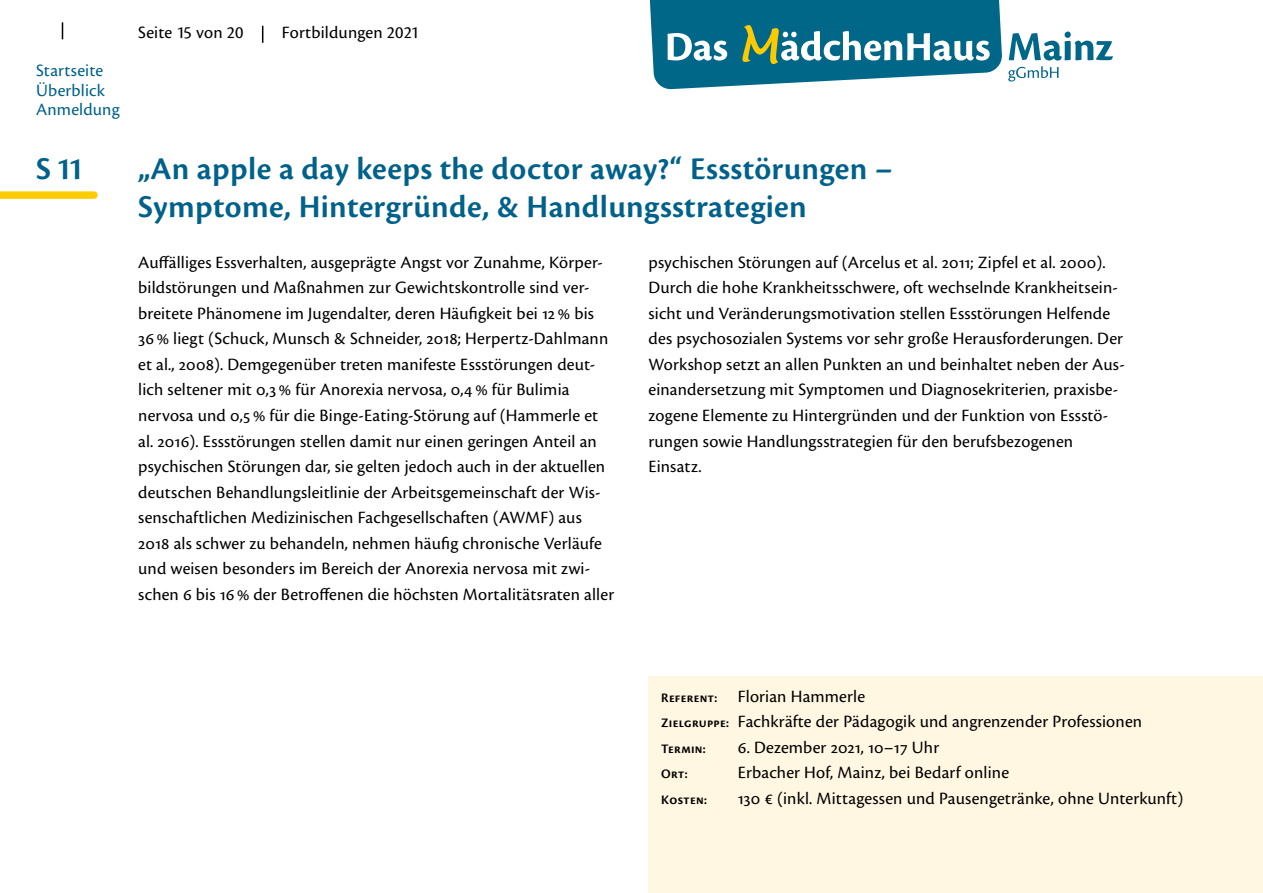
<style>
.page{position:relative;width:1263px;height:893px;background:#fff}
.page>*{position:absolute;margin:0;border:0;box-sizing:border-box;transform-origin:0 0}
.Ü1{font:600 33px/38.2px "Cronos Pro";letter-spacing:.01em;color:#00618a}
.Text{font:18px/25.5px "Cronos Pro";letter-spacing:.01em;color:#000}
.Text_Tabs{font:18px "Cronos Pro";letter-spacing:.01em;color:#000}
.t1{font:18px/19.5px "Cronos Pro";letter-spacing:.01em;color:#00618a}
.Text_Tabs-2{font:600 13.5px "Cronos Pro";letter-spacing:.02em;color:#000}
.s1{font-weight:600;font-size:13.5px}
</style>
<div class="page">
<svg style="left:262px;top:26px;width:1px;height:17px"></svg>
<svg style="left:62px;top:22px;width:1px;height:17px"></svg>
<svg style="left:649px;top:0;width:353px;height:89px"></svg>
<svg style="left:1008px;top:32px;width:105px;height:50px"></svg>
<div style="left:648px;top:676px;width:615px;height:217px;background:#fff7e2"></div>
<div style="left:0;top:191px;width:94px;height:8px;background:#fc0"></div>
<p class="Text" style="left:138px;top:20px;width:107px">Seite 15 von 20</p>
<p class="Text" style="left:282px;top:20px;width:139px">Fortbildungen 2021</p>
<p class="t1" style="left:36px;top:61px;width:85px">Startseite<br>Überblick<br>Anmeldung</p>
<p class="Ü1" style="left:36px;top:150px;width:49px">S 11</p>
<p class="Ü1" style="left:138px;top:150px;width:756px">„An apple a day keeps the doctor away?“ Essstörungen –<br>Symptome, Hintergründe, &amp; Handlungsstrategien</p>
<p class="Text" style="left:648px;top:250px;width:478px">psychischen Störungen auf (Arcelus et al. 2011; Zipfel et al. 2000).<br>Durch die hohe Krankheitsschwere, oft wechselnde Krankheitsein&shy;sicht und Veränderungsmotivation stellen Essstörungen Helfende des psychosozialen Systems vor sehr große Herausforderungen. Der Workshop setzt an allen Punkten an und beinhaltet neben der Aus&shy;einandersetzung mit Symptomen und Diagnosekriterien, praxisbe&shy;zogene Elemente zu Hintergründen und der Funktion von Essstö&shy;rungen sowie Handlungsstrategien für den berufsbezogenen Einsatz.</p>
<p class="Text" style="left:138px;top:250px;width:478px">Auffälliges Essverhalten, ausgeprägte Angst vor Zunahme, Körper&shy;bildstörungen und Maßnahmen zur Gewichtskontrolle sind ver&shy;breitete Phänomene im Jugendalter, deren Häufigkeit bei 12% bis 36% liegt (Schuck, Munsch &amp; Schneider, 2018; Herpertz-Dahlmann et al., 2008). Demgegenüber treten manifeste Essstörungen deut&shy;lich seltener mit 0,3% für Anorexia nervosa, 0,4% für Bulimia nervosa und 0,5% für die Binge-Eating-Störung auf (Hammerle et al. 2016). Essstörungen stellen damit nur einen geringen Anteil an psychischen Störungen dar, sie gelten jedoch auch in der aktuellen deutschen Behandlungsleitlinie der Arbeitsgemeinschaft der Wis&shy;senschaftlichen Medizinischen Fachgesellschaften (AWMF) aus 2018 als schwer zu behandeln, nehmen häufig chronische Verläufe und weisen besonders im Bereich der Anorexia nervosa mit zwi&shy;schen 6 bis 16% der Betroffenen die höchsten Mortalitätsraten aller</p>
<p class="Text_Tabs" style="left:661px;top:686px;width:205px"><span class="s1">Referent:</span> Florian Hammerle</p>
<p class="Text_Tabs" style="left:661px;top:711px;width:482px"><span class="s1">Zielgruppe:</span> Fachkräfte der Pädagogik und angrenzender Professionen</p>
<p class="Text_Tabs-2" style="left:661px;top:741px;width:46px">Termin:</p>
<p class="Text_Tabs" style="left:738px;top:737px;width:203px">6. Dezember 2021, 10–17 Uhr</p>
<p class="Text_Tabs-2" style="left:661px;top:766px;width:28px">Ort:</p>
<p class="Text_Tabs" style="left:738px;top:762px;width:273px">Erbacher Hof, Mainz, bei Bedarf online</p>
<p class="Text_Tabs-2" style="left:661px;top:792px;width:47px">Kosten:</p>
<p class="Text_Tabs" style="left:738px;top:788px;width:447px">130 € (inkl. Mittagessen und Pausengetränke, ohne Unterkunft)</p>
</div>
